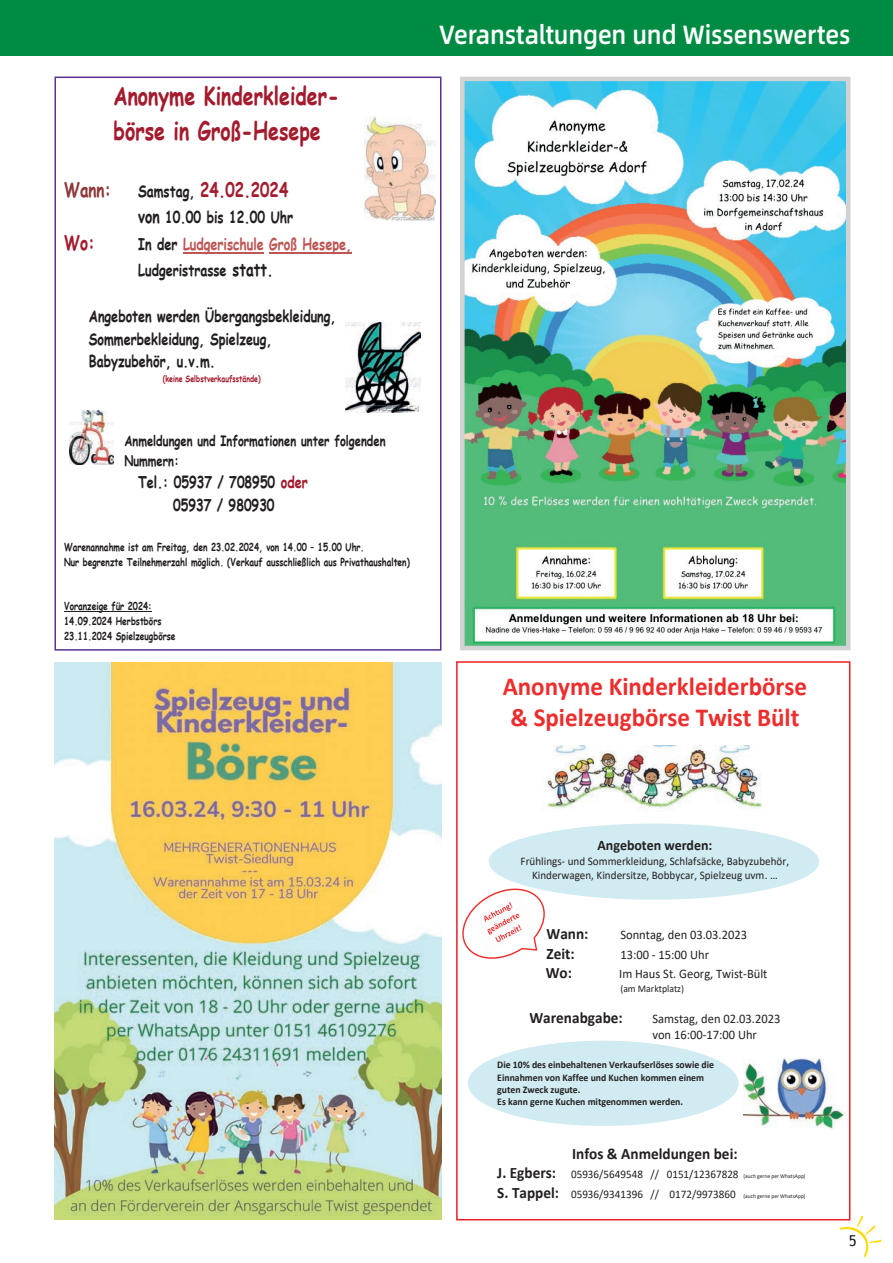
<style>
.page{position:relative;width:893px;height:1263px;background:#fff}
.page>*{position:absolute;margin:0;border:0;box-sizing:border-box;transform-origin:0 0}
.t1{font:500 26.4px "Alibaba Sans";letter-spacing:-.005em;color:#fff;scale:.89 1}
.t2{font:700 26.1px/31.8px "Calibri";color:#ee2d2d;scale:.96 1}
.t3{font:700 25.35px/35.2px "Comic Sans MS";color:#a31b2d;scale:.77 1}
.t4{font:700 19.8px "Comic Sans MS";color:#a31b2d;scale:.77 1}
.t5{font:700 19.8px "Comic Sans MS";color:#8f3839;scale:.77 1}
.t6{font:700 16.35px/22.6px "Comic Sans MS";color:#231f20;scale:.77 1}
.t7{font:700 16.35px/25.8px "Comic Sans MS";color:#bd5654;scale:.77 1}
.t8{font:700 15.9px "Calibri";color:#231f20;scale:.96 1}
.t9{font:15px "Trebuchet MS";color:#231f20}
.t10{font:700 14.55px "Calibri";color:#231f20;scale:.96 1}
.t11{font:700 14.4px/20.2px "Comic Sans MS";color:#231f20;scale:.77 1}
.t12{font:13.05px/16.6px "Calibri";color:#231f20;scale:.96 1}
.t13{font:11.55px/14.1px "Calibri";color:#231f20;text-align:center;scale:.96 1}
.t14{font:700 10.8px/15.1px "Comic Sans MS";color:#231f20;scale:.77 1}
.t15{font:700 10.2px/12.3px "Calibri";color:#231f20;scale:.96 1}
.t16{font:10.2px "Calibri";color:#231f20;scale:.96 1}
.t17{font:700 9px "Comic Sans MS";color:#a31b2d;scale:.77 1}
.s1{font-size:16.35px;color:#231f20}
.s2{font-size:18.15px}
.s3{color:#231f20}
.s4{font-size:18.15px;color:#231f20}
.s5{color:#a31b2d}
.s6{font-weight:700;font-size:15.9px}
.s7{font-size:5.85px}
</style>
<div class="page">
<svg style="left:839px;top:1215px;width:42px;height:42px"></svg>
<div style="left:0;top:0;width:893px;height:55px;background:#008b43"></div>
<svg style="left:55px;top:77px;width:386px;height:574px"></svg>
<img style="left:460px;top:77px;width:390px;height:573px">
<img style="left:55px;top:662px;width:387px;height:558px">
<svg style="left:456px;top:661px;width:394px;height:559px"></svg>
<h3 class="t3" style="left:114px;top:77px;width:295px">Anonyme Kinderkleider&shy;börse in Groß-Hesepe</h3>
<h3 class="t5" style="left:64px;top:176px;width:63px">Wann:</h3>
<h3 class="t4" style="left:138px;top:176px;width:196px"><span class="s1">Samstag,</span> 24.02.2024</h3>
<h3 class="t6" style="left:138px;top:205px;width:203px"><span class="s2">von</span> 10.00 bis 12.00 Uhr</h3>
<h3 class="t4" style="left:64px;top:229px;width:41px">Wo:</h3>
<h3 class="t7" style="left:138px;top:231px;width:279px"><span class="s3">In der</span> Ludgerischule Groß Hesepe,<br><span class="s3">Ludgeristrasse</span> <span class="s4">statt.</span></h3>
<h3 class="t6" style="left:89px;top:304px;width:322px">Angeboten werden Übergangsbekleidung,<br>Sommerbekleidung, Spielzeug,<br>Babyzubehör, u.v.m.</h3>
<p class="t17" style="left:163px;top:372px;width:129px">(keine Selbstverkaufsstände)</p>
<p class="t11" style="left:124px;top:430px;width:341px">Anmeldungen und Informationen unter folgenden<br>Nummern:</p>
<h3 class="t6" style="left:138px;top:471px;width:222px;text-align:center">Tel.: 05937 / 708950 <span class="s5">oder<br></span>05937 / 980930</h3>
<p class="t14" style="left:64px;top:539px;width:450px">Warenannahme ist am Freitag, den 23.02.2024, von 14.00 – 15.00 Uhr.<br>Nur begrenzte Teilnehmerzahl möglich. (Verkauf ausschließlich aus Privathaushalten)</p>
<p class="t14" style="left:64px;top:598px;width:146px">Voranzeige für 2024:<br>14.09.2024 Herbstbörs<br>23.11.2024 Spielzeugbörse</p>
<h1 class="t1" style="left:439px;top:14px;width:464px">Veranstaltungen und Wissenswertes</h1>
<h2 class="t2" style="left:503px;top:670px;width:319px">Anonyme Kinderkleiderbörse &amp; Spielzeugbörse Twist Bült</h2>
<p class="t10" style="left:597px;top:834px;width:121px">Angeboten werden:</p>
<p class="t13" style="left:521px;top:853px;width:281px">Frühlings- und Sommerkleidung, Schlafsäcke, Babyzubehör,<br>Kinderwagen, Kindersitze, Bobbycar, Spielzeug uvm. …</p>
<h3 class="t8" style="left:546px;top:923px;width:45px">Wann:</h3>
<p class="t12" style="left:620px;top:926px;width:134px">Sonntag, den 03.03.2023</p>
<h3 class="t8" style="left:546px;top:942px;width:31px">Zeit:</h3>
<p class="t12" style="left:620px;top:946px;width:94px">13:00 - 15:00 Uhr</p>
<h3 class="t8" style="left:546px;top:962px;width:29px">Wo:</h3>
<p class="t12" style="left:619px;top:965px;width:156px">Im Haus St. Georg, Twist-Bült</p>
<p class="t16" style="left:620px;top:982px;width:68px">(am Marktplatz)</p>
<h3 class="t8" style="left:529px;top:1006px;width:99px">Warenabgabe:</h3>
<p class="t12" style="left:652px;top:1009px;width:135px">Samstag, den 02.03.2023 von 16:00-17:00 Uhr</p>
<p class="t15" style="left:497px;top:1058px;width:227px">Die 10% des einbehaltenen Verkaufserlöses sowie die Einnahmen von Kaffee und Kuchen kommen einem guten Zweck zugute.<br>Es kann gerne Kuchen mitgenommen werden.</p>
<h3 class="t8" style="left:572px;top:1142px;width:174px">Infos &amp; Anmeldungen bei:</h3>
<p class="t13" style="left:497px;top:1164px;width:323px;line-height:19.5px;text-align:left"><span class="s6">J. Egbers:</span> 05936/5649548 // 0151/12367828 <span class="s7">(auch gerne per WhatsApp)<br></span><span class="s6">S. Tappel:</span> 05936/9341396 // 0172/9973860 <span class="s7">(auch gerne per WhatsApp)</span></p>
<p class="t9" style="left:849px;top:1232px;width:9px">5</p>
</div>
